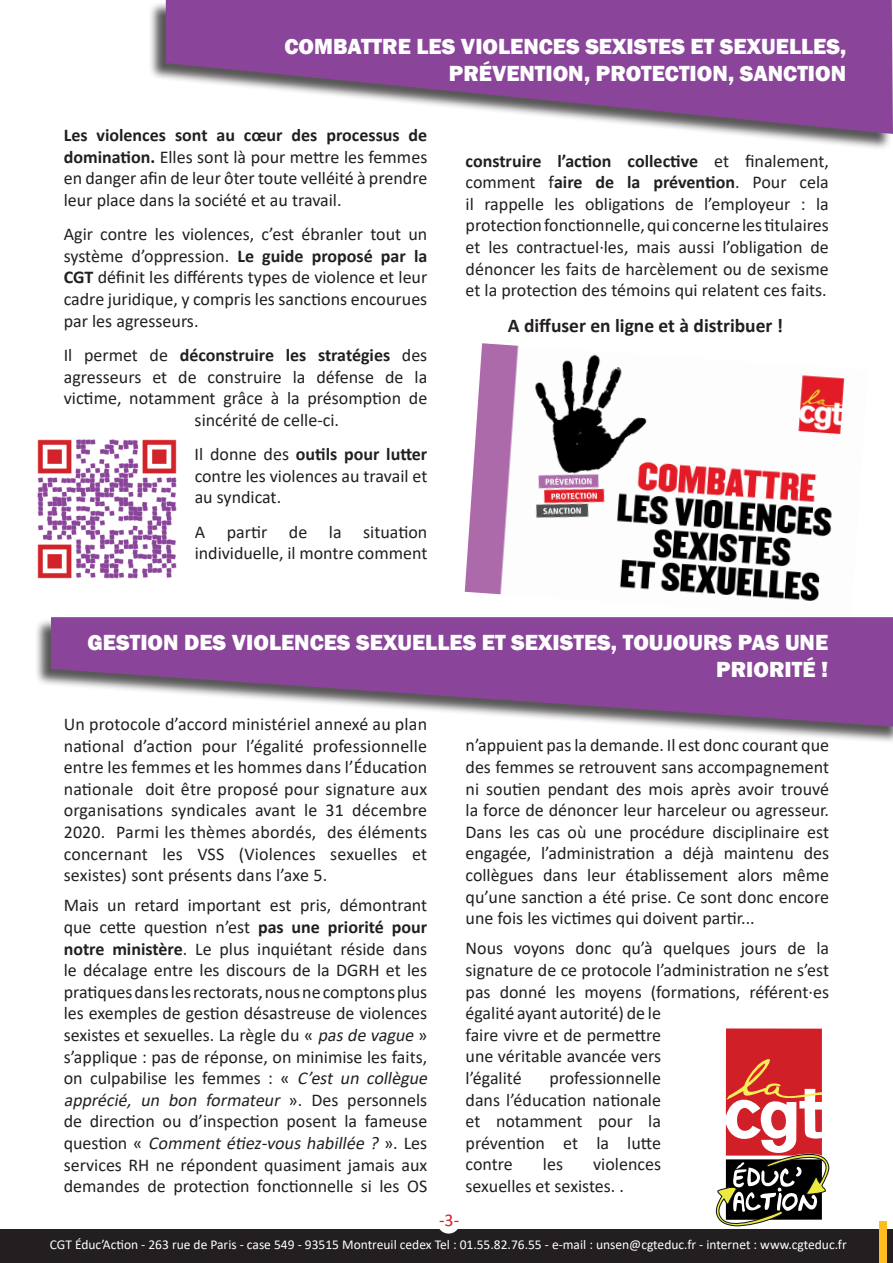
<style>
.page{position:relative;width:893px;height:1263px;background:#fff}
.page>*{position:absolute;margin:0;border:0;box-sizing:border-box;transform-origin:0 0}
.t1{font:800 22.5px/27px "Franklin Gothic";color:#fff;text-align:right}
.t2{font:700 19.5px "Calibri";color:#231f20}
.t3{font:18px/21.6px "Calibri";color:#231f20;text-align:justify}
.t4{font:700 18px "Calibri";color:#231f20}
.t5{font:18px "Calibri";color:#d1232a}
.t6{font:13.5px "Calibri";color:#fff}
.s1{font-weight:700}
.s2{font-weight:400}
.s3{font-style:italic}
</style>
<div class="page">
<img style="left:465px;top:343px;width:380px;height:258px">
<div style="left:149px;top:1px;width:743px;height:150px;background:#231f20;opacity:.75"></div>
<svg style="left:166px;top:0;width:727px;height:134px;fill:#8a459a"></svg>
<div style="left:0;top:1230px;width:893px;height:33px;background:#231f20"></div>
<div style="left:880px;top:1221px;width:7px;height:42px;background:#fdbd1f"></div>
<div style="left:437px;top:1211px;width:23px;height:22px;background:#fff;border-radius:50%"></div>
<svg style="left:716px;top:1028px;width:113px;height:199px"></svg>
<div style="left:34px;top:618px;width:859px;height:126px;background:#231f20;opacity:.75"></div>
<svg style="left:51px;top:617px;width:842px;height:109px;fill:#8a459a"></svg>
<img style="left:37px;top:439px;width:140px;height:140px">
<p class="t1" style="left:284px;top:33px;width:563px">COMBATTRE LES VIOLENCES SEXISTES ET SEXUELLES,<br>PRÉVENTION, PROTECTION, SANCTION</p>
<p class="t3" style="left:64px;top:124px;width:365px"><span class="s1">Les violences sont au cœur des processus de domination.</span> Elles sont là pour mettre les femmes en danger afin de leur ôter toute velléité à prendre leur place dans la société et au travail.</p>
<p class="t3" style="left:64px;top:223px;width:365px">Agir contre les violences, c’est ébranler tout un système d’oppression. <span class="s1">Le guide proposé par la CGT</span> définit les différents types de violence et leur cadre juridique, y compris les sanctions encourues par les agresseurs.</p>
<p class="t4" style="left:64px;top:342px;width:365px"><span class="s2">Il permet de</span> déconstruire les stratégies <span class="s2">des</span></p>
<p class="t3" style="left:64px;top:365px;width:365px">agresseurs et de construire la défense de la</p>
<p class="t3" style="left:64px;top:387px;width:365px">victime, notamment grâce à la présomption de</p>
<p class="t3" style="left:195px;top:409px;width:146px">sincérité de celle-ci.</p>
<p class="t3" style="left:195px;top:443px;width:234px">Il donne des <span class="s1">outils pour lutter </span>contre les violences au travail et au syndicat.</p>
<p class="t3" style="left:195px;top:520px;width:234px">A partir de la situation individuelle, il montre comment</p>
<p class="t3" style="left:466px;top:149px;width:365px"><span class="s1">construire l’action collective</span> et finalement, comment f<span class="s1">aire de la prévention</span>. Pour cela il rappelle les obligations de l’employeur : la protection fonctionnelle, qui concerne les titulaires et les contractuel·les, mais aussi l’obligation de dénoncer les faits de harcèlement ou de sexisme et la protection des témoins qui relatent ces faits.</p>
<p class="t2" style="left:508px;top:312px;width:277px">A diffuser en ligne et à distribuer !</p>
<p class="t1" style="left:87px;top:628px;width:742px">GESTION DES VIOLENCES SEXUELLES ET SEXISTES, TOUJOURS PAS UNE<br>PRIORITÉ !</p>
<p class="t3" style="left:64px;top:713px;width:365px">Un protocole d’accord ministériel annexé au plan national d’action pour l’égalité professionnelle entre les femmes et les hommes dans l’Éducation nationale doit être proposé pour signature aux organisations syndicales avant le 31 décembre 2020. Parmi les thèmes abordés, des éléments concernant les VSS (Violences sexuelles et sexistes) sont présents dans l’axe 5.</p>
<p class="t3" style="left:64px;top:894px;width:369px;text-align:left">Mais un retard important est pris, démontrant que cette question n’est <span class="s1">pas une priorité pour notre ministère</span>. Le plus inquiétant réside dans le décalage entre les discours de la DGRH et les pratiques dans les rectorats, nous ne comptons plus les exemples de gestion désastreuse de violences sexistes et sexuelles. La règle du « <span class="s3">pasde vague</span> » s’applique : pas de réponse, on minimise les faits, on culpabilise les femmes : « <span class="s3">C’est un collègue apprécié, un bon formateur</span> » . D e s p e rs o n n e l s de direction ou d’inspection posent la fameuse q u e sti o n « <span class="s3">Comment étiez-vous habillée ?</span> » . Le s services RH ne répondent quasiment jamais aux demandes de protection fonctionnelle si les OS</p>
<p class="t3" style="left:466px;top:734px;width:365px">n’appuient pas la demande. Il est donc courant que des femmes se retrouvent sans accompagnement ni soutien pendant des mois après avoir trouvé la force de dénoncer leur harceleur ou agresseur.<br>Dans les cas où une procédure disciplinaire est engagée, l’administration a déjà maintenu des collègues dans leur établissement alors même qu’une sanction a été prise. Ce sont donc encore une fois les victimes qui doivent partir...</p>
<p class="t3" style="left:466px;top:937px;width:365px;text-align:left">Nous voyons donc qu’à quelques jours de la signature de ce protocole l’administration ne s’est pas donné les moyens (formations, référent·es égalité ayant autorité) de le<br>faire vivre et de permettre<br>une véritable avancée vers<br>l’égalité</p>
<p class="t3" style="left:466px;top:1067px;width:197px;text-indent:84px">professionnelle dans l’éducation nationale et notamment pour la prévention et la lutte contre</p>
<p class="t3" style="left:466px;top:1153px;width:197px;text-indent:128px">violences sexuelles et sexistes. .</p>
<p class="t3" style="left:543px;top:1153px;width:22px">les</p>
<p class="t5" style="left:439px;top:1208px;width:22px">-3-</p>
<p class="t6" style="left:50px;top:1235px;width:798px">CGT Éduc’Action - 263 rue de Paris - case 549 - 93515 Montreuil cedex Tel : 01.55.82.76.55 - e-mail : unsen@cgteduc.fr - internet : www.cgteduc.fr</p>
</div>
